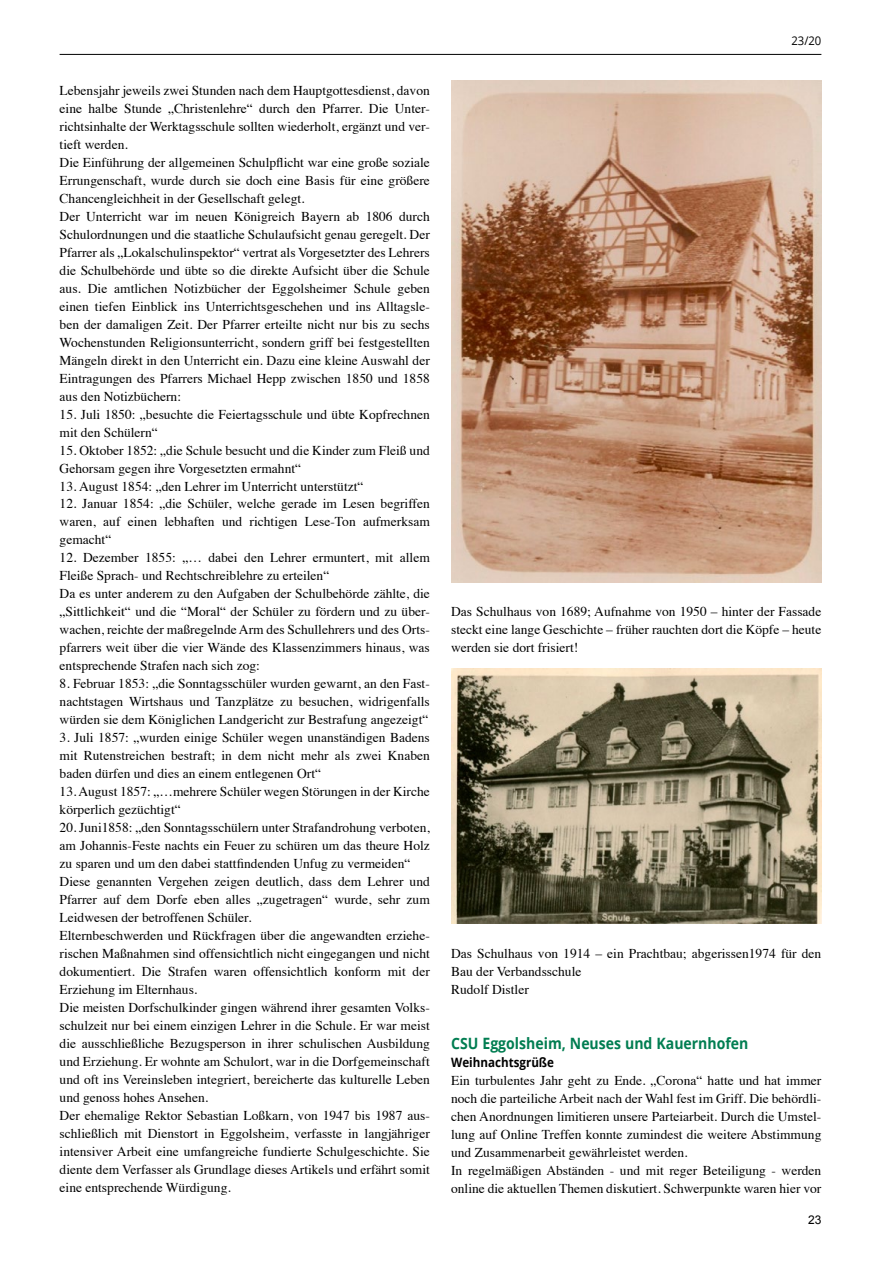
<style>
.page{position:relative;width:881px;height:1263px;background:#fff}
.page>*{position:absolute;margin:0;border:0;box-sizing:border-box;transform-origin:0 0}
.t1{font:700 15.6px "Open Sans";color:#007d51;scale:.9 1}
.t2{font:13.5px/18px "Times";color:#000}
.t3{font:700 12.9px "Open Sans";color:#000;scale:.9 1}
.t4{font:12px "Open Sans";color:#000;scale:.94 1}
.t5{font:12px "Arial";color:#000}
</style>
<div class="page">
<hr style="left:60px;top:54px;width:761px;height:1px;background:#000">
<img style="left:451px;top:81px;width:370px;height:502px">
<img style="left:451px;top:669px;width:370px;height:254px">
<p class="t2" style="left:60px;top:80px;width:371px">Lebensjahr jeweils zwei Stunden nach dem Hauptgottesdienst, davon eine halbe Stunde „Christenlehre“ durch den Pfarrer. Die Unter&shy;richtsinhalte der Werktagsschule sollten wiederholt, ergänzt und ver&shy;tieft werden.<br>Die Einführung der allgemeinen Schulpflicht war eine große soziale Errungenschaft, wurde durch sie doch eine Basis für eine größere Chancengleichheit in der Gesellschaft gelegt.<br>Der Unterricht war im neuen Königreich Bayern ab 1806 durch Schulordnungen und die staatliche Schulaufsicht genau geregelt. Der Pfarrer als „Lokalschulinspektor“ vertrat als Vorgesetzter des Lehrers die Schulbehörde und übte so die direkte Aufsicht über die Schule aus. Die amtlichen Notizbücher der Eggolsheimer Schule geben einen tiefen Einblick ins Unterrichtsgeschehen und ins Alltagsle&shy;ben der damaligen Zeit. Der Pfarrer erteilte nicht nur bis zu sechs Wochenstunden Religionsunterricht, sondern griff bei festgestellten Mängeln direkt in den Unterricht ein. Dazu eine kleine Auswahl der Eintragungen des Pfarrers Michael Hepp zwischen 1850 und 1858 aus den Notizbüchern:</p>
<p class="t2" style="left:60px;top:404px;width:371px">15. Juli 1850: „besuchte die Feiertagsschule und übte Kopfrechnen mit den Schülern“</p>
<p class="t2" style="left:60px;top:440px;width:371px">15. Oktober 1852: „die Schule besucht und die Kinder zum Fleiß und<br>Gehorsam gegen ihre Vorgesetzten ermahnt“</p>
<p class="t2" style="left:60px;top:476px;width:305px">13. August 1854: „den Lehrer im Unterricht unterstützt“</p>
<p class="t2" style="left:60px;top:494px;width:371px;text-align:justify">12. Januar 1854: „die Schüler, welche gerade im Lesen begriffen waren, auf einen lebhaften und richtigen Lese-Ton aufmerksam gemacht“</p>
<p class="t2" style="left:60px;top:548px;width:371px">12. Dezember 1855: „… dabei den Lehrer ermuntert, mit allem Fleiße Sprach- und Rechtschreiblehre zu erteilen“<br>Da es unter anderem zu den Aufgaben der Schulbehörde zählte, die „Sittlichkeit“ und die “Moral“ der Schüler zu fördern und zu über&shy;wachen, reichte der maßregelnde Arm des Schullehrers und des Orts&shy;pfarrers weit über die vier Wände des Klassenzimmers hinaus, was entsprechende Strafen nach sich zog:</p>
<p class="t2" style="left:60px;top:674px;width:371px;text-align:justify">8. Februar 1853: „die Sonntagsschüler wurden gewarnt, an den Fast&shy;nachtstagen Wirtshaus und Tanzplätze zu besuchen, widrigenfalls würden sie dem Königlichen Landgericht zur Bestrafung angezeigt“</p>
<p class="t2" style="left:60px;top:728px;width:371px;text-align:justify">3. Juli 1857: „wurden einige Schüler wegen unanständigen Badens mit Rutenstreichen bestraft; in dem nicht mehr als zwei Knaben baden dürfen und dies an einem entlegenen Ort“</p>
<p class="t2" style="left:60px;top:782px;width:371px">13. August 1857: „…mehrere Schüler wegen Störungen in der Kirche körperlich gezüchtigt“</p>
<p class="t2" style="left:60px;top:818px;width:371px">20. Juni1858: „den Sonntagsschülern unter Strafandrohung verboten, am Johannis-Feste nachts ein Feuer zu schüren um das theure Holz zu sparen und um den dabei stattfindenden Unfug zu vermeiden“ Diese genannten Vergehen zeigen deutlich, dass dem Lehrer und Pfarrer auf dem Dorfe eben alles „zugetragen“ wurde, sehr zum Leidwesen der betroffenen Schüler.<br>Elternbeschwerden und Rückfragen über die angewandten erziehe&shy;rischen Maßnahmen sind offensichtlich nicht eingegangen und nicht dokumentiert. Die Strafen waren offensichtlich konform mit der Erziehung im Elternhaus.<br>Die meisten Dorfschulkinder gingen während ihrer gesamten Volks&shy;schulzeit nur bei einem einzigen Lehrer in die Schule. Er war meist die ausschließliche Bezugsperson in ihrer schulischen Ausbildung und Erziehung. Er wohnte am Schulort, war in die Dorfgemeinschaft und oft ins Vereinsleben integriert, bereicherte das kulturelle Leben und genoss hohes Ansehen.<br>Der ehemalige Rektor Sebastian Loßkarn, von 1947 bis 1987 aus&shy;schließlich mit Dienstort in Eggolsheim, verfasste in langjähriger intensiver Arbeit eine umfangreiche fundierte Schulgeschichte. Sie diente dem Verfasser als Grundlage dieses Artikels und erfährt somit eine entsprechende Würdigung.</p>
<p class="t4" style="left:791px;top:32px;width:33px">23/20</p>
<p class="t2" style="left:451px;top:602px;width:371px;text-align:justify">Das Schulhaus von 1689; Aufnahme von 1950 – hinter der Fassade steckt eine lange Geschichte – früher rauchten dort die Köpfe – heute werden sie dort frisiert!</p>
<p class="t2" style="left:451px;top:944px;width:371px">Das Schulhaus von 1914 – ein Prachtbau; abgerissen1974 für den<br>Bau der Verbandsschule<br>Rudolf Distler</p>
<p class="t1" style="left:451px;top:1032px;width:332px">CSU Eggolsheim, Neuses und Kauernhofen</p>
<p class="t3" style="left:451px;top:1053px;width:116px">Weihnachtsgrüße</p>
<p class="t2" style="left:451px;top:1070px;width:371px">Ein turbulentes Jahr geht zu Ende. „Corona“ hatte und hat immer noch die parteiliche Arbeit nach der Wahl fest im Griff. Die behördli&shy;chen Anordnungen limitieren unsere Parteiarbeit. Durch die Umstel&shy;lung auf Online Treffen konnte zumindest die weitere Abstimmung und Zusammenarbeit gewährleistet werden.<br>In regelmäßigen Abständen - und mit reger Beteiligung - werden online die aktuellen Themen diskutiert. Schwerpunkte waren hier vor</p>
<p class="t5" style="left:807px;top:1211px;width:15px">23</p>
</div>
